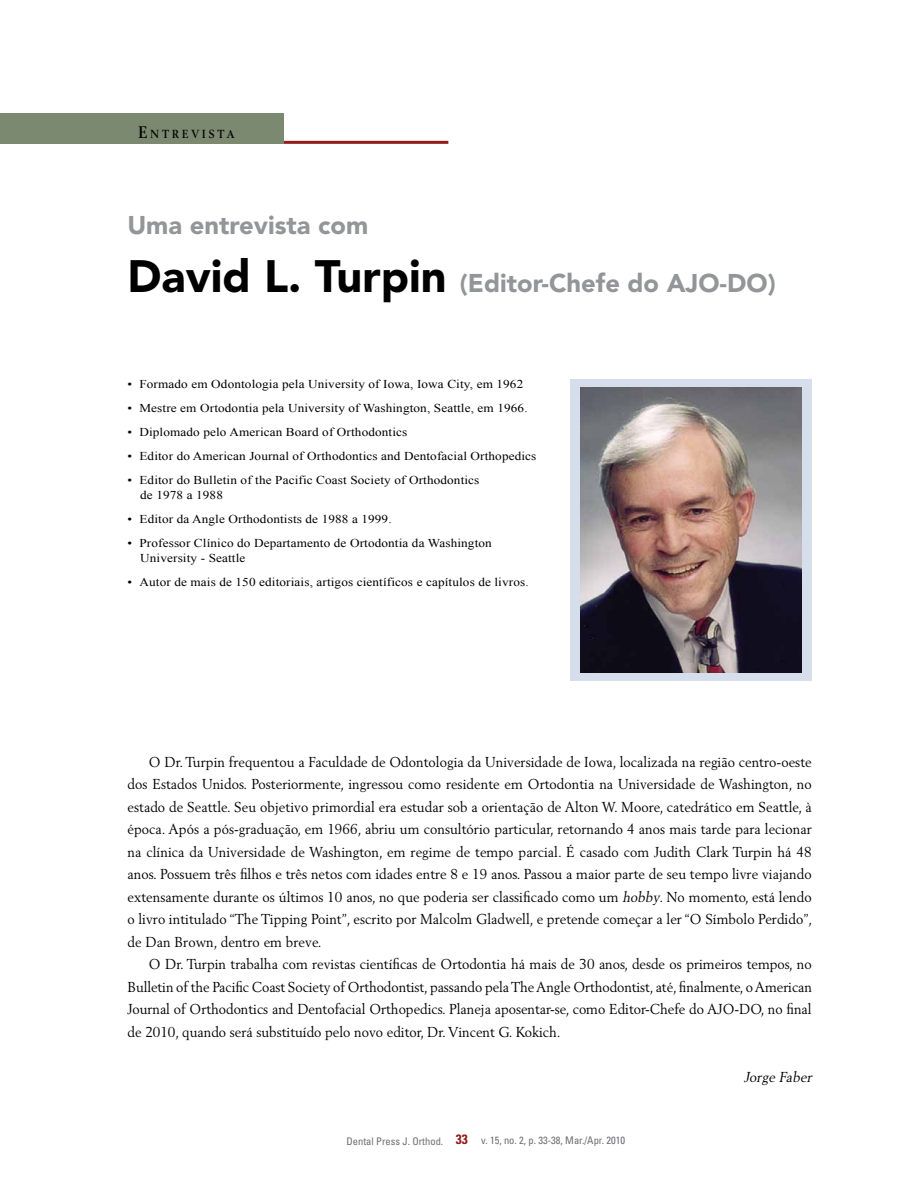
<style>
.page{position:relative;width:918px;height:1188px;background:#fff}
.page>*{position:absolute;margin:0;border:0;box-sizing:border-box;transform-origin:0 0}
.t1{font:900 25.5px "Avenir";color:#939598}
.t2{font:14.25px/22.5px "Berling";color:#000;text-align:justify;scale:.95 1}
.t3{font:italic 14.25px "Berling";color:#000;scale:.95 1}
.t4{font:12px/15.5px "Times New Roman";letter-spacing:.01em;color:#000;scale:1.1 1}
.t5{font:700 11.55px "Berling";letter-spacing:.285em;color:#000;scale:.9 1}
.t6{font:condensed 10.5px "Univers";color:#6d6e71}
.s1{font-size:16.5px}
.s2{font-size:45px;color:#000}
.s3{font-style:italic}
.s4{font-weight:700;font-size:13.5px;color:#931b1a}
</style>
<div class="page">
<div style="left:570px;top:380px;width:242px;height:301px;background:#d5deea"></div>
<img style="left:580px;top:388px;width:222px;height:285px">
<hr style="left:63px;top:141px;width:385px;height:3px;background:#931b1a">
<div style="left:0;top:114px;width:283px;height:30px;background:#7a896f"></div>
<p class="t5" style="left:139px;top:127px;width:108px"><span class="s1">E</span>NTREVISTA</p>
<h1 class="t1" style="left:127px;top:210px;width:242px">Uma entrevista com</h1>
<h1 class="t1" style="left:127px;top:268px;width:650px"><span class="s2">David L. Turpin</span> (Editor-Chefe do AJO-DO)</h1>
<p class="t4" style="left:127px;top:376px;width:361px">• Formado em Odontologia pela University of Iowa, Iowa City, em 1962</p>
<p class="t4" style="left:127px;top:400px;width:365px">• Mestre em Ortodontia pela University of Washington, Seattle, em 1966.</p>
<p class="t4" style="left:127px;top:424px;width:256px">• Diplomado pelo American Board of Orthodontics</p>
<p class="t4" style="left:127px;top:448px;width:373px">• Editor do American Journal of Orthodontics and Dentofacial Orthopedics</p>
<p class="t4" style="left:140px;top:472px;width:310px;text-indent:-13px">• Editor do Bulletin of the Pacific Coast Society of Orthodontics de 1978 a 1988</p>
<p class="t4" style="left:127px;top:511px;width:242px">• Editor da Angle Orthodontists de 1988 a 1999.</p>
<p class="t4" style="left:140px;top:535px;width:321px;text-indent:-13px">• Professor Clínico do Departamento de Ortodontia da Washington<br>University - Seattle</p>
<p class="t4" style="left:127px;top:574px;width:366px">• Autor de mais de 150 editoriais, artigos científicos e capítulos de livros.</p>
<p class="t2" style="left:128px;top:750px;width:722px;text-indent:21px">O Dr. Turpin frequentou a Faculdade de Odontologia da Universidade de Iowa, localizada na região centro-oeste dos Estados Unidos. Posteriormente, ingressou como residente em Ortodontia na Universidade de Washington, no estado de Seattle. Seu objetivo primordial era estudar sob a orientação de Alton W. Moore, catedrático em Seattle, à época. Após a pós-graduação, em 1966, abriu um consultório particular, retornando 4 anos mais tarde para lecionar na clínica da Universidade de Washington, em regime de tempo parcial. É casado com Judith Clark Turpin há 48 anos. Possuem três filhos e três netos com idades entre 8 e 19 anos. Passou a maior parte de seu tempo livre viajando extensamente durante os últimos 10 anos, no que poderia ser classificado como um <span class="s3">hobby</span>. No momento, está lendo o livro intitulado “The Tipping Point”, escrito por Malcolm Gladwell, e pretende começar a ler “O Símbolo Perdido”, de Dan Brown, dentro em breve.</p>
<p class="t2" style="left:128px;top:953px;width:722px;text-indent:21px">O Dr. Turpin trabalha com revistas científicas de Ortodontia há mais de 30 anos, desde os primeiros tempos, no Bulletin of the Pacific Coast Society of Orthodontist, passando pela The Angle Orthodontist, até, finalmente, o American Journal of Orthodontics and Dentofacial Orthopedics. Planeja aposentar-se, como Editor-Chefe do AJO-DO, no final de 2010, quando será substituído pelo novo editor, Dr. Vincent G. Kokich.</p>
<p class="t3" style="left:744px;top:1068px;width:76px">Jorge Faber</p>
<p class="t6" style="left:346px;top:1134px;width:280px">Dental Press J. Orthod. <span class="s4">33</span> v. 15, no. 2, p. 33-38, Mar./Apr. 2010</p>
</div>
